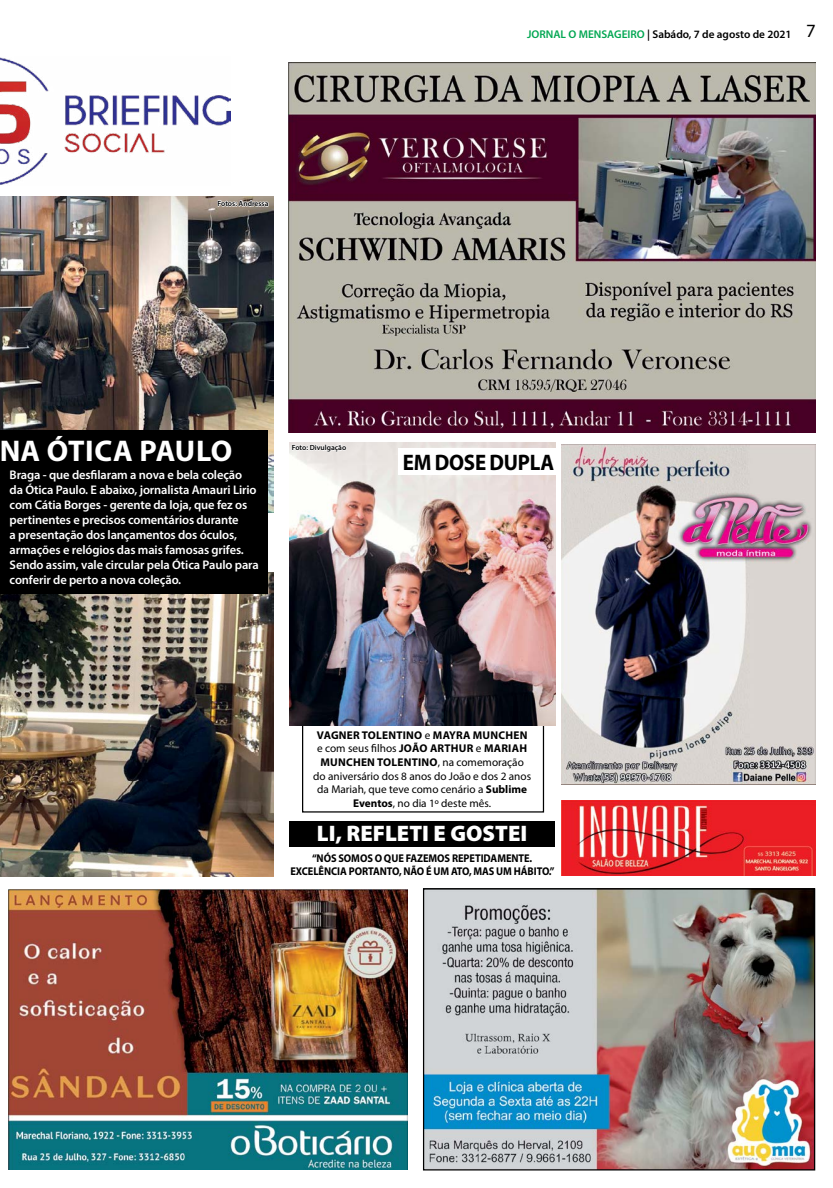
<style>
.page{position:relative;width:833px;height:1188px;background:#fff}
.page>*{position:absolute;margin:0;border:0;box-sizing:border-box;transform-origin:0 0}
.t1{font:700 30px "Myriad Pro";letter-spacing:.02em;color:#fff}
.t2{font:900 22.5px "Myriad Pro";color:#fff}
.t3{font:700 22.5px "Myriad Pro";letter-spacing:-.01em;color:#000;scale:.93 1}
.t4{font:600 12.5px/15px "Myriad Pro";letter-spacing:-.01em;color:#fff}
.t5{font:11.25px/13.5px "Myriad Pro";color:#000;text-align:center}
.t6{font:700 11.25px/13px "Myriad Pro";letter-spacing:-.005em;color:#000;text-align:center;scale:.92 1}
.t7{font:600 11.25px "Myriad Pro";color:#000}
.t8{font:600 7.5px "Myriad Pro";color:#000}
.s1{color:#00a651}
.s2{font-weight:400;font-size:18.75px}
.s3{font-weight:700}
</style>
<div class="page">
<img style="left:425px;top:890px;width:388px;height:278px">
<div style="left:423px;top:888px;width:392px;height:282px;border:1px solid #000"></div>
<img style="left:9px;top:889px;width:399px;height:280px">
<img style="left:561px;top:800px;width:254px;height:75px">
<img style="left:0;top:57px;width:230px;height:128px">
<img style="left:288px;top:63px;width:528px;height:369px">
<img style="left:561px;top:444px;width:254px;height:340px">
<div style="left:302px;top:716px;width:242px;height:96px;border:1px solid #000"></div>
<div style="left:289px;top:820px;width:266px;height:26px;background:#000"></div>
<img style="left:289px;top:442px;width:266px;height:283px">
<img style="left:0;top:197px;width:274px;height:315px">
<img style="left:0;top:573px;width:274px;height:303px">
<svg style="left:217px;top:196px;width:52px;height:15px"></svg>
<div style="left:0;top:430px;width:267px;height:163px;background:#000"></div>
<div style="left:398px;top:448px;width:160px;height:26px;background:#fff"></div>
<svg style="left:291px;top:442px;width:56px;height:18px"></svg>
<p class="t8" style="left:217px;top:199px;width:53px">Fotos: Andressa</p>
<p class="t7" style="left:527px;top:27px;width:290px"><span class="s1">JORNAL O MENSAGEIRO</span> | Sabádo, 7 de agosto de 2021 <span class="s2">7</span></p>
<h1 class="t1" style="left:-1px;top:431px;width:235px">NA ÓTICA PAULO</h1>
<p class="t4" style="left:10px;top:467px;width:251px">Braga - que desfilaram a nova e bela coleção<br>da Ótica Paulo. E abaixo, jornalista Amauri Lirio com Cátia Borges - gerente da loja, que fez os pertinentes e precisos comentários durante<br>a presentação dos lançamentos dos óculos, armações e relógios das mais famosas grifes.<br>Sendo assim, vale circular pela Ótica Paulo para conferir de perto a nova coleção.</p>
<p class="t8" style="left:292px;top:442px;width:56px">Foto: Divulgação</p>
<h2 class="t3" style="left:403px;top:447px;width:164px">EM DOSE DUPLA</h2>
<p class="t5" style="left:313px;top:728px;width:219px"><span class="s3">VAGNER TOLENTINO</span> e <span class="s3">MAYRA MUNCHEN </span>e com seus filhos <span class="s3">JOÃO ARTHUR</span> e <span class="s3">MARIAH MUNCHEN TOLENTINO</span>, na comemoração do aniversário dos 8 anos do João e dos 2 anos da Mariah, que teve como cenário a <span class="s3">Sublime Eventos</span>, no dia 1º deste mês.</p>
<h2 class="t2" style="left:317px;top:818px;width:212px">LI, REFLETI E GOSTEI</h2>
<p class="t6" style="left:290px;top:850px;width:289px">“NÓS SOMOS O QUE FAZEMOS REPETIDAMENTE.<br>EXCELÊNCIA PORTANTO, NÃO É UM ATO, MAS UM HÁBITO.”</p>
</div>
